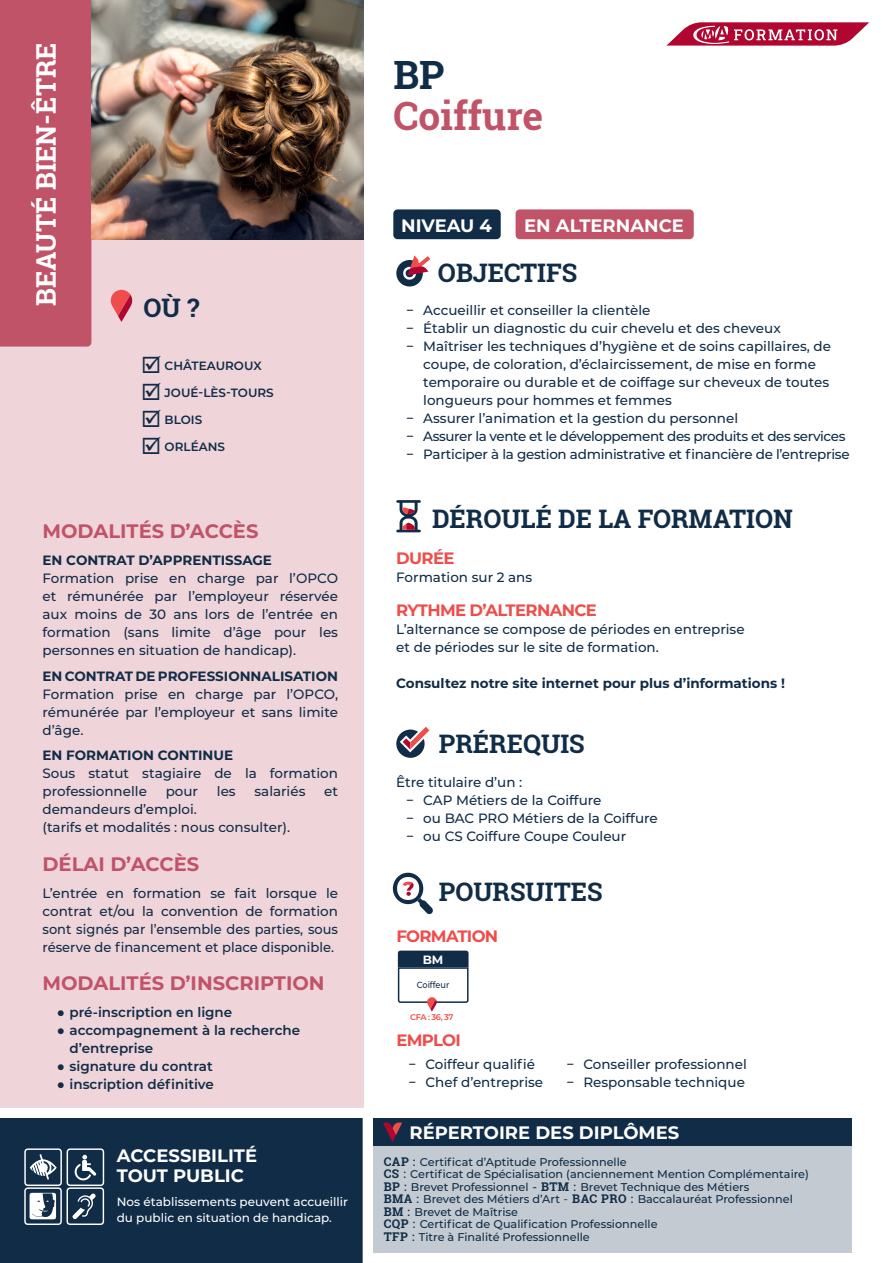
<style>
.page{position:relative;width:893px;height:1263px;background:#fff}
.page>*{position:absolute;margin:0;border:0;box-sizing:border-box;transform-origin:0 0}
.TITRES{font:700 39px "Roboto Slab";color:#c15368}
.TITRES-2{font:700 39px "Roboto Slab";color:#102c47}
.t1{font:700 27px "Roboto Slab";color:#fff}
.TITRES-3{font:700 25.5px "Roboto Slab";color:#102c47}
.t2{font:700 19.5px "Montserrat";color:#c15368}
.t3{font:700 18px/19.5px "Montserrat";color:#fff}
.t4{font:700 16.5px "Montserrat";letter-spacing:-.04em;color:#ef4d4b}
.t5{font:500 13.5px/18px "Montserrat";color:#102c47;text-align:justify}
.t6{font:700 13.5px "Montserrat";color:#102c47}
.t7{font:600 13.5px/18px "Montserrat";color:#102c47}
.t8{font:500 13.5px "Montserrat";letter-spacing:-.02em;color:#102c47}
.t9{font:500 13.5px "Montserrat";letter-spacing:-.03em;color:#102c47}
.t10{font:500 12px/16.5px "Montserrat";color:#fff}
.t11{font:600 12px "Montserrat";color:#102c47}
.t12{font:700 12px "Montserrat";color:#fff}
.t13{font:500 11.25px/12.5px "Montserrat";color:#102c47}
.t14{font:500 9px "Montserrat";color:#102c47;scale:.9 1}
.t15{font:600 8.25px "Montserrat";letter-spacing:-.055em;color:#ef4d44}
.s1{font-family:"Arial";font-weight:700}
.s2{font-family:"Roboto Slab";font-weight:700;font-size:12px}
.s3{font-size:12px}
.s4{font-weight:400;font-size:12px}
</style>
<div class="page">
<div style="left:0;top:213px;width:363px;height:895px;background:#efd4d9"></div>
<div style="left:0;top:0;width:91px;height:347px;background:#c15368"></div>
<svg style="left:666px;top:22px;width:203px;height:24px"></svg>
<div style="left:374px;top:1141px;width:478px;height:111px;background:#c3cad1"></div>
<div style="left:374px;top:1118px;width:478px;height:27px;background:#102c47"></div>
<svg style="left:383px;top:1122px;width:19px;height:20px"></svg>
<img style="left:91px;top:0;width:272px;height:239px">
<svg style="left:111px;top:290px;width:21px;height:32px"></svg>
<div style="left:0;top:1118px;width:363px;height:145px;background:#102c47"></div>
<svg style="left:24px;top:1148px;width:80px;height:77px"></svg>
<div style="left:393px;top:209px;width:108px;height:30px;background:#102c47;border-radius:4px"></div>
<div style="left:516px;top:209px;width:178px;height:30px;background:#c15368;border-radius:4px"></div>
<svg style="left:396px;top:255px;width:34px;height:32px"></svg>
<svg style="left:396px;top:500px;width:25px;height:32px"></svg>
<svg style="left:396px;top:727px;width:33px;height:31px"></svg>
<svg style="left:393px;top:873px;width:40px;height:41px"></svg>
<svg style="left:397px;top:950px;width:72px;height:62px"></svg>
<h2 class="t1" style="left:28px;top:306px;width:265px;rotate:-90deg">BEAUTÉ BIEN-ÊTRE</h2>
<h3 class="TITRES-3" style="left:144px;top:290px;width:57px">OÙ ?</h3>
<p class="t11" style="left:141px;top:357px;width:122px">☑ CHÂTEAUROUX</p>
<p class="t11" style="left:141px;top:384px;width:134px">☑ JOUÉ-LÈS-TOURS</p>
<p class="t11" style="left:141px;top:411px;width:63px">☑ BLOIS</p>
<p class="t11" style="left:141px;top:438px;width:85px">☑ ORLÉANS</p>
<h3 class="t2" style="left:43px;top:517px;width:217px">MODALITÉS D’ACCÈS</h3>
<p class="t6" style="left:43px;top:551px;width:231px">EN CONTRAT D’APPRENTISSAGE</p>
<p class="t5" style="left:43px;top:569px;width:297px">Formation prise en charge par l’OPCO et rémunérée par l’employeur réservée aux moins de 30 ans lors de l’entrée en formation (sans limite d’âge pour les personnes en situation de handicap).</p>
<p class="t6" style="left:43px;top:666px;width:297px">EN CONTRAT DE PROFESSIONNALISATION</p>
<p class="t5" style="left:43px;top:684px;width:297px">Formation prise en charge par l’OPCO, rémunérée par l’employeur et sans limite d’âge.</p>
<p class="t6" style="left:43px;top:746px;width:192px">EN FORMATION CONTINUE</p>
<p class="t5" style="left:43px;top:764px;width:297px">Sous statut stagiaire de la formation professionnelle</p>
<p class="t5" style="left:166px;top:782px;width:34px">pour</p>
<p class="t5" style="left:217px;top:782px;width:20px">les</p>
<p class="t5" style="left:255px;top:782px;width:52px">salariés</p>
<p class="t5" style="left:324px;top:782px;width:15px">et</p>
<p class="t5" style="left:43px;top:800px;width:249px">demandeurs d’emploi.<br>(tarifs et modalités : nous consulter).</p>
<h3 class="t2" style="left:43px;top:850px;width:158px">DÉLAI D’ACCÈS</h3>
<p class="t5" style="left:43px;top:883px;width:297px">L’entrée en formation se fait lorsque le contrat et/ou la convention de formation sont signés par l’ensemble des parties, sous réserve de financement et place disponible.</p>
<h3 class="t2" style="left:43px;top:969px;width:284px">MODALITÉS D’INSCRIPTION</h3>
<p class="t7" style="left:57px;top:1003px;width:177px"><span class="s1">●</span> pré-inscription en ligne</p>
<p class="t7" style="left:70px;top:1021px;width:232px;text-indent:-13px"><span class="s1">●</span> accompagnement à la recherche d’entreprise</p>
<p class="t7" style="left:57px;top:1057px;width:158px"><span class="s1">●</span> signature du contrat</p>
<p class="t7" style="left:57px;top:1075px;width:159px"><span class="s1">●</span> inscription définitive</p>
<h3 class="t3" style="left:117px;top:1145px;width:142px">ACCESSIBILITÉ<br>TOUT PUBLIC</h3>
<p class="t10" style="left:117px;top:1193px;width:233px">Nos établissements peuvent accueillir du public en situation de handicap.</p>
<p class="TITRES-2" style="left:393px;top:48px;width:53px">BP</p>
<p class="TITRES" style="left:393px;top:89px;width:151px">Coiffure</p>
<p class="t3" style="left:401px;top:214px;width:92px">NIVEAU 4</p>
<p class="t3" style="left:524px;top:214px;width:161px">EN ALTERNANCE</p>
<p class="TITRES-3" style="left:438px;top:255px;width:141px">OBJECTIFS</p>
<p class="t5" style="left:406px;top:301px;width:246px">− Accueillir et conseiller la clientèle</p>
<p class="t5" style="left:406px;top:319px;width:376px">− Établir un diagnostic du cuir chevelu et des cheveux</p>
<p class="t5" style="left:423px;top:337px;width:409px;text-align:left;text-indent:-17px">− Maîtriser les techniques d’hygiène et de soins capillaires, de coupe, de coloration, d’éclaircissement, de mise en forme temporaire ou durable et de coiffage sur cheveux de toutes longueurs pour hommes et femmes</p>
<p class="t5" style="left:406px;top:409px;width:333px">− Assurer l’animation et la gestion du personnel</p>
<p class="t9" style="left:406px;top:427px;width:441px">− Assurer la vente et le développement des produits et des services</p>
<p class="t8" style="left:406px;top:445px;width:445px">− Participer à la gestion administrative et financière de l’entreprise</p>
<p class="TITRES-3" style="left:432px;top:501px;width:362px">DÉROULÉ DE LA FORMATION</p>
<p class="t4" style="left:396px;top:546px;width:60px">DURÉE</p>
<p class="t5" style="left:396px;top:568px;width:137px">Formation sur 2 ans</p>
<p class="t4" style="left:396px;top:599px;width:202px">RYTHME D’ALTERNANCE</p>
<p class="t5" style="left:396px;top:620px;width:350px">L’alternance se compose de périodes en entreprise</p>
<p class="t5" style="left:396px;top:638px;width:264px">et de périodes sur le site de formation.</p>
<p class="t6" style="left:396px;top:674px;width:390px">Consultez notre site internet pour plus d’informations !</p>
<p class="TITRES-3" style="left:439px;top:727px;width:147px">PRÉREQUIS</p>
<p class="t5" style="left:396px;top:772px;width:127px">Être titulaire d’un :</p>
<p class="t5" style="left:406px;top:790px;width:197px">− CAP Métiers de la Coiffure</p>
<p class="t5" style="left:406px;top:808px;width:253px">− ou BAC PRO Métiers de la Coiffure</p>
<p class="t5" style="left:406px;top:826px;width:221px">− ou CS Coiffure Coupe Couleur</p>
<p class="TITRES-3" style="left:439px;top:874px;width:165px">POURSUITES</p>
<p class="t4" style="left:396px;top:924px;width:103px">FORMATION</p>
<p class="t12" style="left:423px;top:951px;width:22px">BM</p>
<p class="t14" style="left:417px;top:978px;width:38px">Coiffeur</p>
<p class="t15" style="left:410px;top:1011px;width:45px">CFA : 36, 37</p>
<p class="t4" style="left:396px;top:1028px;width:66px">EMPLOI</p>
<p class="t5" style="left:408px;top:1054px;width:128px">− Coiffeur qualifié</p>
<p class="t5" style="left:408px;top:1072px;width:136px">− Chef d’entreprise</p>
<p class="t5" style="left:566px;top:1054px;width:182px">− Conseiller professionnel</p>
<p class="t5" style="left:566px;top:1072px;width:180px">− Responsable technique</p>
<h3 class="t3" style="left:409px;top:1121px;width:271px">RÉPERTOIRE DES DIPLÔMES</h3>
<p class="t13" style="left:384px;top:1155px;width:427px"><span class="s2">CAP</span> <span class="s3">:</span> Certificat d’Aptitude Professionnelle<br><span class="s2">CS</span> <span class="s3">:</span> Certificat de Spécialisation (anciennement Mention Complémentaire)<br><span class="s2">BP</span> <span class="s3">:</span> Brevet Professionnel <span class="s3">-</span> <span class="s2">BTM</span> <span class="s3">:</span> Brevet Technique des Métiers<br><span class="s2">BMA</span> <span class="s3">:</span> Brevet des Métiers d’Art <span class="s4">-</span> <span class="s2">BAC PRO</span> <span class="s3">:</span> Baccalauréat Professionnel <span class="s2">BM</span> <span class="s3">:</span> Brevet de Maîtrise<br><span class="s2">CQP</span> <span class="s3">:</span> Certificat de Qualification Professionnelle<br><span class="s2">TFP</span> <span class="s3">:</span> Titre à Finalité Professionnelle</p>
</div>
